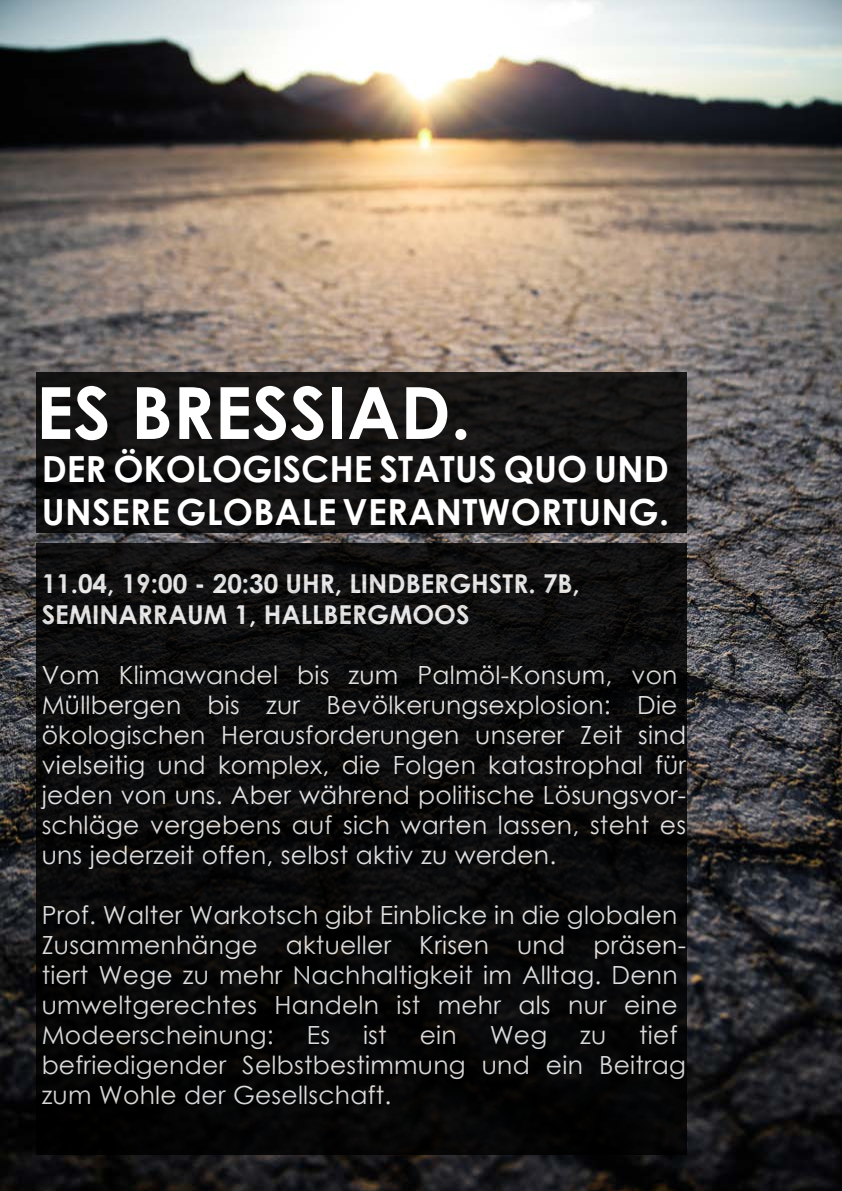
<style>
.page{position:relative;width:842px;height:1191px;background:#fff}
.page>*{position:absolute;margin:0;border:0;box-sizing:border-box;transform-origin:0 0}
.t1{font:700 72px "Century Gothic";color:#fff}
.t2{font:700 36px/43.2px "Century Gothic";letter-spacing:.01em;color:#fff}
.t3{font:700 26px/31.2px "Century Gothic";color:#fff}
.t4{font:25px/30px "Century Gothic";letter-spacing:.01em;color:#fff}
</style>
<div class="page">
<img style="left:0;top:0;width:842px;height:1191px">
<div style="left:36px;top:372px;width:650px;height:160px;background:#141313"></div>
<div style="left:36px;top:543px;width:650px;height:612px;background:linear-gradient(to bottom,#101010,#040304)"></div>
<h1 class="t1" style="left:36px;top:358px;width:436px">ES BRESSIAD.</h1>
<h2 class="t2" style="left:42px;top:446px;width:629px">DER ÖKOLOGISCHE STATUS QUO UND<br>UNSERE GLOBALE VERANTWORTUNG.</h2>
<p class="t3" style="left:42px;top:567px;width:540px">11.04, 19:00 - 20:30 UHR, LINDBERGHSTR. 7B,<br>SEMINARRAUM 1, HALLBERGMOOS</p>
<p class="t4" style="left:42px;top:660px;width:646px">Vom Klimawandel bis zum Palmöl-Konsum, von Müllbergen bis zur Bevölkerungsexplosion: Die ökologischen Herausforderungen unserer Zeit sind vielseitig und komplex, die Folgen katastrophal für jeden von uns. Aber während politische Lösungsvor&shy;schläge vergebens auf sich warten lassen, steht es uns jederzeit offen, selbst aktiv zu werden.</p>
<p class="t4" style="left:42px;top:900px;width:646px">Prof. Walter Warkotsch gibt Einblicke in die globalen Zusammenhänge aktueller Krisen und präsen&shy;tiert Wege zu mehr Nachhaltigkeit im Alltag. Denn umweltgerechtes Handeln ist mehr als nur eine Modeerscheinung:</p>
<p class="t4" style="left:42px;top:1020px;width:646px;text-indent:598px">tief befriedigender Selbstbestimmung und ein Beitrag zum Wohle der Gesellschaft.</p>
<p class="t4" style="left:307px;top:1020px;width:25px">Es</p>
<p class="t4" style="left:363px;top:1020px;width:25px">ist</p>
<p class="t4" style="left:420px;top:1020px;width:38px">ein</p>
<p class="t4" style="left:490px;top:1020px;width:59px">Weg</p>
<p class="t4" style="left:580px;top:1020px;width:28px">zu</p>
</div>
